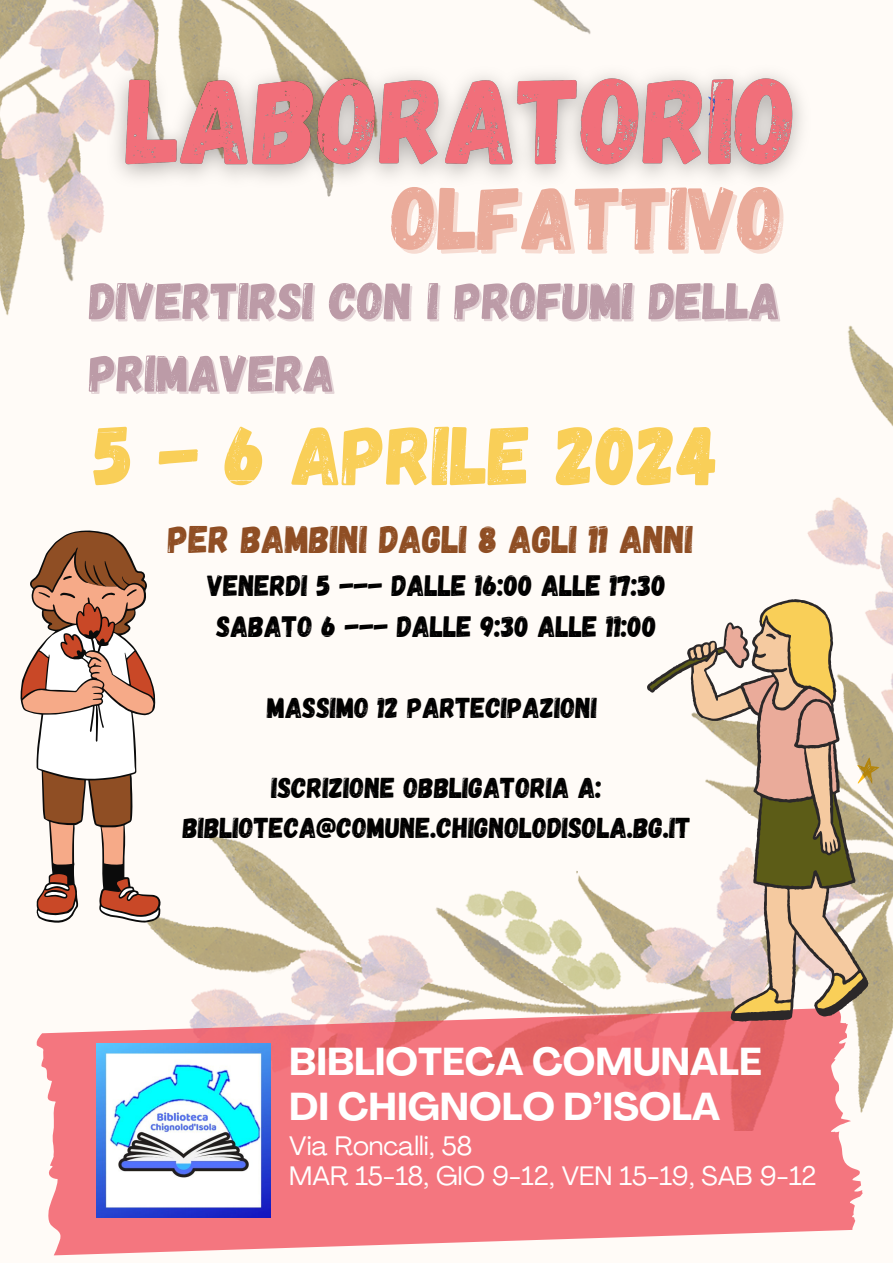
<style>
.page{position:relative;width:893px;height:1263px;background:#fff}
.page>*{position:absolute;margin:0;border:0;box-sizing:border-box;transform-origin:0 0}
.t1{font:88.88px "Gagalin";color:#eaab9a}
.t2{font:83.47px "Gagalin";color:#f9cf58}
.t3{font:51.75px "Gagalin";color:#bc9ba7}
.t4{font:38.47px "Gagalin";color:#8f4e24}
.t5{font:700 38.33px "Agrandir";color:#fff}
.t6{font:29.47px/41.1px "Gagalin";color:#000;text-align:center}
.t7{font:28.72px/39.9px "Gagalin";color:#000;text-align:center}
.t8{font:26.4px "Agrandir";color:#fff}
</style>
<div class="page">
<img style="left:0;top:0;width:893px;height:1113px">
<svg style="left:20px;top:530px;width:141px;height:393px"></svg>
<svg style="left:22px;top:532px;width:137px;height:389px"></svg>
<svg style="left:36px;top:1008px;width:826px;height:247px;background:#f3878d"></svg>
<img style="left:96px;top:1043px;width:175px;height:175px">
<svg style="left:647px;top:599px;width:221px;height:423px"></svg>
<img style="left:97px;top:43px;width:724px;height:155px">
<p class="t1" style="left:392px;top:160px;width:393px">OLFATTIVO</p>
<p class="t3" style="left:89px;top:267px;width:692px">DIVERTIRSI CON I PROFUMI DELLA</p>
<p class="t3" style="left:89px;top:340px;width:247px">PRIMAVERA</p>
<p class="t2" style="left:94px;top:401px;width:626px">5 - 6 APRILE 2024</p>
<p class="t4" style="left:168px;top:514px;width:527px">PER BAMBINI DAGLI 8 AGLI 11 ANNI</p>
<p class="t6" style="left:207px;top:564px;width:460px">VENERDI 5 --- DALLE 16:00 ALLE 17:30<br>SABATO 6 --- DALLE 9:30 ALLE 11:00</p>
<p class="t7" style="left:267px;top:686px;width:332px">MASSIMO 12 PARTECIPAZIONI</p>
<h2 class="t7" style="left:183px;top:766px;width:509px">ISCRIZIONE OBBLIGATORIA A:<br>BIBLIOTECA@COMUNE.CHIGNOLODISOLA.BG.IT</h2>
<p class="t5" style="left:289px;top:1046px;width:474px">BIBLIOTECA COMUNALE</p>
<h5 class="t5" style="left:289px;top:1091px;width:432px">DI CHIGNOLO D’ISOLA</h5>
<h5 class="t8" style="left:289px;top:1135px;width:184px">Via Roncalli, 58</h5>
<h5 class="t8" style="left:289px;top:1165px;width:529px">MAR 15-18, GIO 9-12, VEN 15-19, SAB 9-12</h5>
</div>
